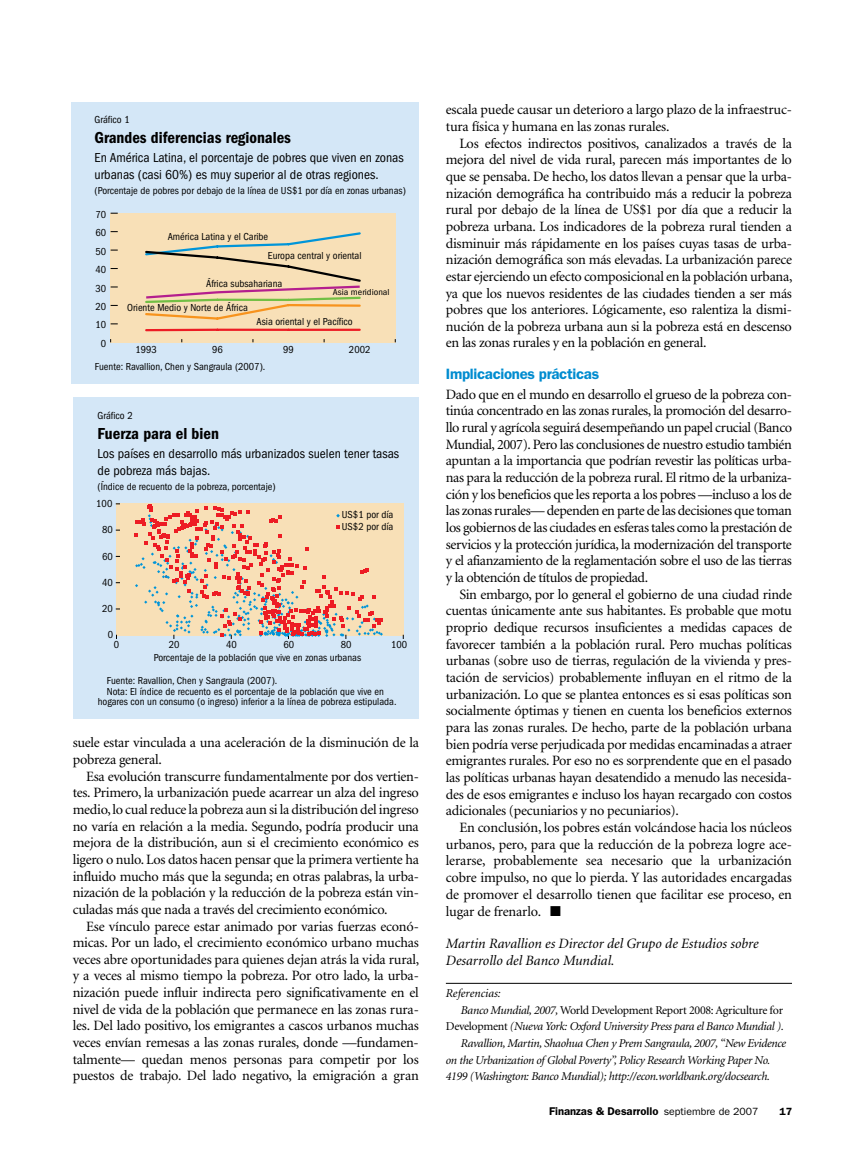
<style>
.page{position:relative;width:864px;height:1161px;background:#fff}
.page>*{position:absolute;margin:0;border:0;box-sizing:border-box;transform-origin:0 0}
.t1{font:600 condensed 16.5px "Franklin Gothic";color:#000}
.t2{font:600 15px "Franklin Gothic";letter-spacing:-.02em;color:#008cd0}
.t3{font:14.25px/16.6px "Minion";letter-spacing:-.02em;color:#000;text-align:justify}
.t4{font:italic 14.25px/17.2px "Minion";color:#000}
.t5{font:condensed 13.5px/16.5px "Franklin Gothic";color:#000}
.t6{font:italic 12px "Minion";letter-spacing:-.025em;color:#000}
.t7{font:12px "Minion";letter-spacing:-.025em;color:#000}
.t8{font:italic 12px "Minion";color:#000}
.t9{font:600 11.25px "Franklin Gothic";color:#000}
.t10{font:condensed 10.5px/11.6px "Franklin Gothic";color:#000}
.t11{font:600 10.5px "Franklin Gothic";color:#000}
.t12{font:condensed 9px "Franklin Gothic";color:#000;scale:1.11 1}
.s1{font-style:italic}
.s2{font-style:normal}
.s3{font-weight:400;font-size:10.5px}
</style>
<div class="page">
<hr style="left:446px;top:983px;width:346px;height:1px;background:#000">
<div style="left:73px;top:397px;width:345px;height:321px;background:#d4e7f7"></div>
<div style="left:116px;top:504px;width:288px;height:132px;background:#f8e0b7"></div>
<svg style="left:135px;top:505px;width:248px;height:133px"></svg>
<div style="left:71px;top:102px;width:347px;height:282px;background:#d4e7f7"></div>
<div style="left:111px;top:213px;width:285px;height:130px;background:#f8e0b7"></div>
<svg style="left:145px;top:232px;width:216px;height:88px"></svg>
<hr style="left:146px;top:329px;width:71px;height:2px;background:#ed1c24">
<hr style="left:217px;top:329px;width:72px;height:2px;background:#ed1c24">
<hr style="left:289px;top:329px;width:71px;height:2px;background:#ed1c24">
<p class="t10" style="left:95px;top:114px;width:37px">Gráfico 1</p>
<p class="t1" style="left:95px;top:128px;width:198px">Grandes diferencias regionales</p>
<p class="t5" style="left:95px;top:150px;width:311px">En América Latina, el porcentaje de pobres que viven en zonas urbanas (casi 60%) es muy superior al de otras regiones.</p>
<p class="t10" style="left:95px;top:184px;width:313px">(Porcentaje de pobres por debajo de la línea de US$1 por día en zonas urbanas)</p>
<p class="t10" style="left:268px;top:228px;width:95px;line-height:19px;text-indent:-100px">América Latina y el Caribe<br>Europa central y oriental</p>
<p class="t10" style="left:206px;top:278px;width:78px">África subsahariana</p>
<p class="t12" style="left:333px;top:287px;width:53px">Asia meridional</p>
<p class="t10" style="left:127px;top:302px;width:122px">Oriente Medio y Norte de África</p>
<p class="t10" style="left:257px;top:316px;width:98px">Asia oriental y el Pacífico</p>
<p class="t10" style="left:101px;top:338px;width:7px">0</p>
<p class="t10" style="left:95px;top:209px;width:12px">70</p>
<p class="t10" style="left:95px;top:227px;width:12px">60</p>
<p class="t10" style="left:95px;top:245px;width:12px">50</p>
<p class="t10" style="left:95px;top:264px;width:12px">40</p>
<p class="t10" style="left:95px;top:282px;width:12px">30</p>
<p class="t10" style="left:95px;top:301px;width:12px">20</p>
<p class="t1" style="left:80px;top:304px;width:172px">Author: Ravallion— Chart 2</p>
<p class="t10" style="left:95px;top:319px;width:12px">10</p>
<p class="t10" style="left:135px;top:344px;width:23px">1993</p>
<p class="t10" style="left:212px;top:344px;width:12px">96</p>
<p class="t10" style="left:283px;top:344px;width:12px">99</p>
<p class="t10" style="left:349px;top:344px;width:23px">2002</p>
<p class="t10" style="left:95px;top:361px;width:172px">Fuente: Ravallion, Chen y Sangraula (2007).</p>
<p class="t10" style="left:98px;top:410px;width:37px">Gráfico 2</p>
<p class="t1" style="left:98px;top:424px;width:123px">Fuerza para el bien</p>
<p class="t5" style="left:98px;top:446px;width:303px">Los países en desarrollo más urbanizados suelen tener tasas de pobreza más bajas.</p>
<p class="t10" style="left:98px;top:481px;width:180px">(Índice de recuento de la pobreza, porcentaje)</p>
<p class="t10" style="left:96px;top:498px;width:18px">100</p>
<p class="t10" style="left:102px;top:524px;width:12px">80</p>
<p class="t10" style="left:102px;top:550px;width:12px">60</p>
<p class="t10" style="left:102px;top:577px;width:12px">40</p>
<p class="t10" style="left:102px;top:603px;width:12px">20</p>
<p class="t10" style="left:108px;top:629px;width:7px">0</p>
<p class="t10" style="left:342px;top:509px;width:53px">US$1 por día<br>US$2 por día</p>
<p class="t10" style="left:114px;top:639px;width:7px">0</p>
<p class="t10" style="left:169px;top:639px;width:12px">20</p>
<p class="t10" style="left:226px;top:639px;width:12px">40</p>
<p class="t10" style="left:283px;top:639px;width:12px">60</p>
<p class="t10" style="left:341px;top:639px;width:12px">80</p>
<p class="t10" style="left:391px;top:639px;width:18px">100</p>
<p class="t10" style="left:154px;top:652px;width:209px">Porcentaje de la población que vive en zonas urbanas</p>
<p class="t10" style="left:107px;top:675px;width:172px">Fuente: Ravallion, Chen y Sangraula (2007).</p>
<p class="t10" style="left:107px;top:685px;width:279px">Nota: El índice de recuento es el porcentaje de la población que vive en</p>
<p class="t10" style="left:98px;top:696px;width:300px">hogares con un consumo (o ingreso) inferior a la línea de pobreza estipulada.</p>
<p class="t3" style="left:73px;top:735px;width:348px">suele estar vinculada a una aceleración de la disminución de la pobreza general.</p>
<p class="t3" style="left:73px;top:768px;width:348px;text-indent:14px">Esa evolución transcurre fundamentalmente por dos vertien&shy;tes. Primero, la urbanización puede acarrear un alza del ingreso medio, lo cual reduce la pobreza aun si la distribución del ingreso no varía en relación a la media. Segundo, podría producir una mejora de la distribución, aun si el crecimiento económico es ligero o nulo. Los datos hacen pensar que la primera vertiente ha influido mucho más que la segunda; en otras palabras, la urba&shy;nización de la población y la reducción de la pobreza están vin&shy;culadas más que nada a través del crecimiento económico.</p>
<p class="t3" style="left:73px;top:918px;width:348px;text-indent:14px">Ese vínculo parece estar animado por varias fuerzas econó&shy;micas. Por un lado, el crecimiento económico urbano muchas veces abre oportunidades para quienes dejan atrás la vida rural, y a veces al mismo tiempo la pobreza. Por otro lado, la urba&shy;nización puede influir indirecta pero significativamente en el nivel de vida de la población que permanece en las zonas rura&shy;les. Del lado positivo, los emigrantes a cascos urbanos muchas veces envían remesas a las zonas rurales, donde —fundamen&shy;talmente— quedan menos personas para competir por los puestos de trabajo. Del lado negativo, la emigración a gran</p>
<p class="t3" style="left:446px;top:102px;width:348px">escala puede causar un deterioro a largo plazo de la infraestruc&shy;tura física y humana en las zonas rurales.</p>
<p class="t3" style="left:446px;top:135px;width:348px;text-indent:14px">Los efectos indirectos positivos, canalizados a través de la mejora del nivel de vida rural, parecen más importantes de lo que se pensaba. De hecho, los datos llevan a pensar que la urba&shy;nización demográfica ha contribuido más a reducir la pobreza rural por debajo de la línea de US$1 por día que a reducir la pobreza urbana. Los indicadores de la pobreza rural tienden a disminuir más rápidamente en los países cuyas tasas de urba&shy;nización demográfica son más elevadas. La urbanización parece estar ejerciendo un efecto composicional en la población urbana, ya que los nuevos residentes de las ciudades tienden a ser más pobres que los anteriores. Lógicamente, eso ralentiza la dismi&shy;nución de la pobreza urbana aun si la pobreza está en descenso en las zonas rurales y en la población en general.</p>
<p class="t2" style="left:446px;top:365px;width:155px">Implicaciones prácticas</p>
<p class="t3" style="left:446px;top:386px;width:348px">Dado que en el mundo en desarrollo el grueso de la pobreza con&shy;tinúa concentrado en las zonas rurales, la promoción del desarro&shy;llo rural y agrícola seguirá desempeñando un papel crucial (Banco Mundial, 2007). Pero las conclusiones de nuestro estudio también apuntan a la importancia que podrían revestir las políticas urba&shy;nas para la reducción de la pobreza rural. El ritmo de la urbaniza&shy;ción y los beneficios que les reporta a los pobres —incluso a los de las zonas rurales— dependen en parte de las decisiones que toman los gobiernos de las ciudades en esferas tales como la prestación de servicios y la protección jurídica, la modernización del transporte y el afianzamiento de la reglamentación sobre el uso de las tierras y la obtención de títulos de propiedad.</p>
<p class="t3" style="left:446px;top:586px;width:348px;text-indent:14px">Sin embargo, por lo general el gobierno de una ciudad rinde cuentas únicamente ante sus habitantes. Es probable que motu proprio dedique recursos insuficientes a medidas capaces de favorecer también a la población rural. Pero muchas políticas urbanas (sobre uso de tierras, regulación de la vivienda y pres&shy;tación de servicios) probablemente influyan en el ritmo de la urbanización. Lo que se plantea entonces es si esas políticas son socialmente óptimas y tienen en cuenta los beneficios externos para las zonas rurales. De hecho, parte de la población urbana bien podría verse perjudicada por medidas encaminadas a atraer emigrantes rurales. Por eso no es sorprendente que en el pasado las políticas urbanas hayan desatendido a menudo las necesida&shy;des de esos emigrantes e incluso los hayan recargado con costos adicionales (pecuniarios y no pecuniarios).</p>
<p class="t3" style="left:446px;top:820px;width:348px;text-indent:14px">En conclusión, los pobres están volcándose hacia los núcleos urbanos, pero, para que la reducción de la pobreza logre ace&shy;lerarse, probablemente sea necesario que la urbanización cobre impulso, no que lo pierda. Y las autoridades encargadas de promover el desarrollo tienen que facilitar ese proceso, en lugar de frenarlo. ■</p>
<p class="t4" style="left:446px;top:935px;width:314px">Martin Ravallion es Director del Grupo de Estudios sobre<br>Desarrollo del Banco Mundial.</p>
<p class="t8" style="left:446px;top:987px;width:56px">Referencias:</p>
<p class="t7" style="left:461px;top:1004px;width:324px"><span class="s1">Banco Mundial, 2007,</span> World Development Report 2008: Agriculture for</p>
<p class="t6" style="left:446px;top:1021px;width:340px"><span class="s2">Development</span> (Nueva York: Oxford University Press para el Banco Mundial ).</p>
<p class="t6" style="left:461px;top:1037px;width:327px">Ravallion, Martin, Shaohua Chen y Prem Sangraula, 2007, “New Evidence</p>
<p class="t6" style="left:446px;top:1054px;width:326px">on the Urbanization of Global Poverty”, Policy Research Working Paper No.</p>
<p class="t6" style="left:446px;top:1071px;width:326px">4199 (Washington: Banco Mundial); http://econ.worldbank.org/docsearch.</p>
<p class="t9" style="left:549px;top:1105px;width:211px">Finanzas &amp; Desarrollo <span class="s3">septiembre de 2007</span></p>
<p class="t11" style="left:779px;top:1106px;width:14px">17</p>
</div>
